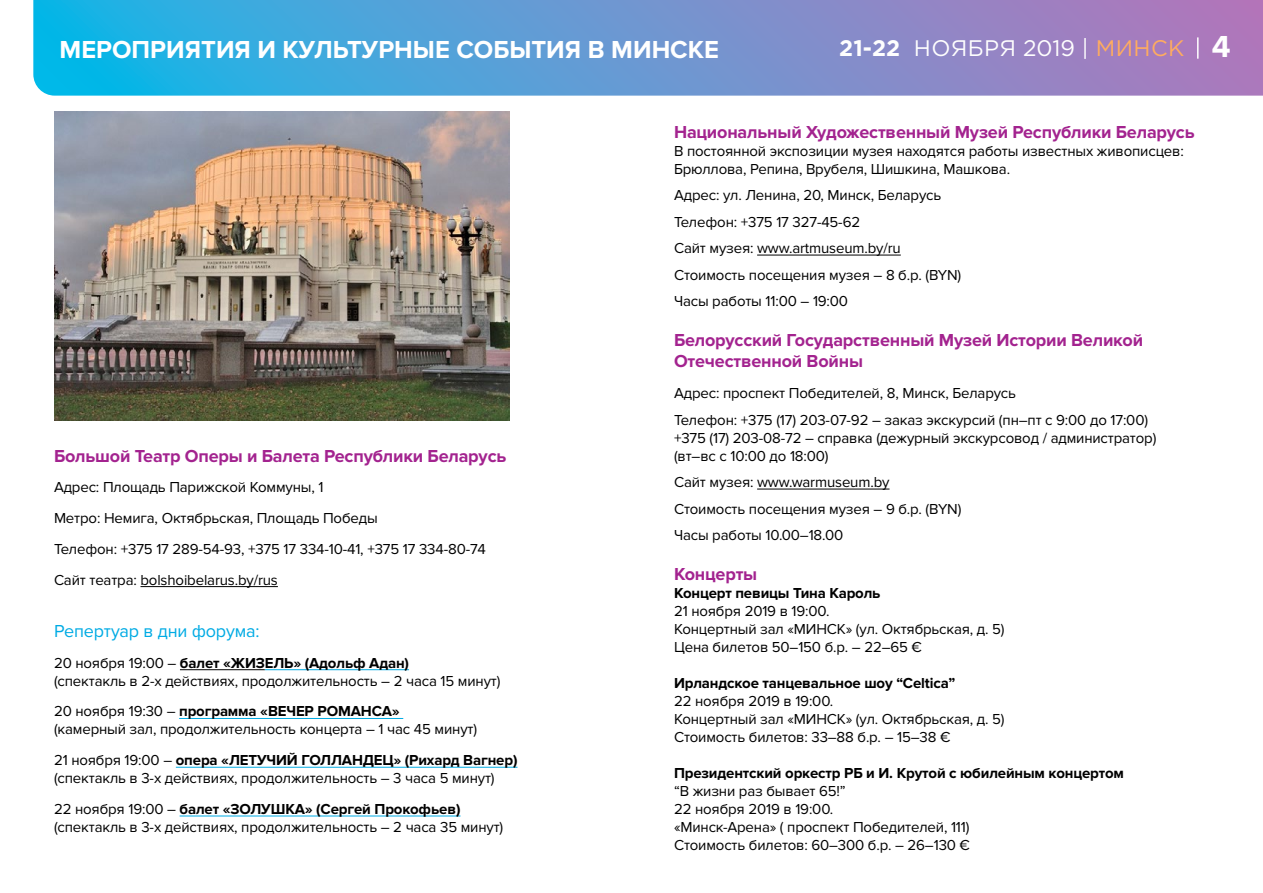
<style>
.page{position:relative;width:1263px;height:893px;background:#fff}
.page>*{position:absolute;margin:0;border:0;box-sizing:border-box;transform-origin:0 0}
.t1{font:700 25.5px "Proxima Nova";color:#fff}
.t2{font:22.5px "Gotham Pro";letter-spacing:.02em;color:#fefefe}
.t3{font:700 18px/21.6px "Proxima Nova";letter-spacing:-.01em;color:#a3238f}
.t4{font:18px "Proxima Nova";letter-spacing:-.01em;color:#00abe4}
.t5{font:15px/18px "Proxima Nova";letter-spacing:-.01em;color:#000}
.t6{font:700 15px "Proxima Nova";letter-spacing:-.01em;color:#000}
.s1{font-weight:700}
.s2{color:#ffac5f}
.s3{font-family:"Proxima Nova";font-weight:700;font-size:31.5px;color:#fff}
</style>
<div class="page">
<svg style="left:33px;top:0;width:1230px;height:96px;background:#6897d1"></svg>
<svg style="left:1197px;top:37px;width:1px;height:22px"></svg>
<hr style="left:140px;top:586px;width:138px;height:1px;background:#000">
<hr style="left:180px;top:669px;width:85px;height:1px;background:#000">
<hr style="left:265px;top:669px;width:144px;height:1px;background:#00abe4">
<hr style="left:179px;top:718px;width:224px;height:1px;background:#00abe4">
<hr style="left:176px;top:767px;width:341px;height:1px;background:#00abe4">
<hr style="left:180px;top:816px;width:280px;height:1px;background:#00abe4">
<hr style="left:757px;top:255px;width:144px;height:1px;background:#000">
<hr style="left:757px;top:489px;width:132px;height:1px;background:#000">
<img style="left:54px;top:111px;width:455px;height:310px">
<h1 class="t1" style="left:60px;top:35px;width:661px">МЕРОПРИЯТИЯ И КУЛЬТУРНЫЕ СОБЫТИЯ В МИНСКЕ</h1>
<h2 class="t2" style="left:839px;top:35px;width:393px"><span class="s1">21-22</span> НОЯБРЯ 2019 | <span class="s2">МИНСК</span> <span class="s3">4</span></h2>
<p class="t3" style="left:54px;top:445px;width:454px">Большой Театр Оперы и Балета Республики Беларусь</p>
<p class="t5" style="left:54px;top:472px;width:433px;line-height:30.8px">Адрес: Площадь Парижской Коммуны, 1<br>Метро: Немига, Октябрьская, Площадь Победы<br>Телефон: +375 17 289-54-93, +375 17 334-10-41, +375 17 334-80-74<br>Сайт театра: bolshoibelarus.by/rus</p>
<p class="t4" style="left:54px;top:621px;width:207px">Репертуар в дни форума:</p>
<p class="t5" style="left:54px;top:654px;width:448px">20 ноября 19:00 – <span class="s1">балет «ЖИЗЕЛЬ» (Адольф Адан)<br></span>(спектакль в 2-х действиях, продолжительность – 2 часа 15 минут)</p>
<p class="t5" style="left:54px;top:703px;width:425px">20 ноября 19:30 – <span class="s1">программа «ВЕЧЕР РОМАНСА»<br></span>(камерный зал, продолжительность концерта – 1 час 45 минут)</p>
<p class="t5" style="left:54px;top:751px;width:465px">21 ноября 19:00 – <span class="s1">опера «ЛЕТУЧИЙ ГОЛЛАНДЕЦ» (Рихард Вагнер) </span>(спектакль в 3-х действиях, продолжительность – 3 часа 5 минут)</p>
<p class="t5" style="left:54px;top:800px;width:451px">22 ноября 19:00 – <span class="s1">балет «ЗОЛУШКА» (Сергей Прокофьев) </span>(спектакль в 3-х действиях, продолжительность – 2 часа 35 минут)</p>
<p class="t3" style="left:674px;top:121px;width:522px">Национальный Художественный Музей Республики Беларусь</p>
<p class="t5" style="left:674px;top:142px;width:511px">В постоянной экспозиции музея находятся работы известных живописцев:<br>Брюллова, Репина, Врубеля, Шишкина, Машкова.</p>
<p class="t5" style="left:674px;top:182px;width:289px;line-height:26.5px">Адрес: ул. Ленина, 20, Минск, Беларусь Телефон: +375 17 327‑45-62<br>Сайт музея: www.artmuseum.by/ru Стоимость посещения музея – 8 б.р. (BYN)<br>Часы работы 11:00 – 19:00</p>
<p class="t3" style="left:674px;top:329px;width:471px">Белорусский Государственный Музей Истории Великой<br>Отечественной Войны</p>
<p class="t5" style="left:674px;top:380px;width:475px;line-height:26.5px">Адрес: проспект Победителей, 8, Минск, Беларусь<br>Телефон: +375 (17) 203-07-92 – заказ экскурсий (пн–пт с 9:00 до 17:00)</p>
<p class="t5" style="left:674px;top:429px;width:484px">+375 (17) 203-08-72 – справка (дежурный экскурсовод / администратор) (вт–вс с 10:00 до 18:00)</p>
<p class="t5" style="left:674px;top:469px;width:289px;line-height:26.5px">Сайт музея: www.warmuseum.by<br>Стоимость посещения музея – 9 б.р. (BYN)<br>Часы работы 10.00–18.00</p>
<p class="t3" style="left:674px;top:563px;width:85px">Концерты</p>
<p class="t6" style="left:674px;top:584px;width:208px">Концерт певицы Тина Кароль</p>
<p class="t5" style="left:674px;top:602px;width:332px">21 ноября 2019 в 19:00.<br>Концертный зал «МИНСК» (ул. Октябрьская, д. 5)<br>Цена билетов 50–150 б.р. – 22–65 €</p>
<p class="t6" style="left:674px;top:674px;width:283px">Ирландское танцевальное шоу “Celtica”</p>
<p class="t5" style="left:674px;top:692px;width:332px">22 ноября 2019 в 19:00.<br>Концертный зал «МИНСК» (ул. Октябрьская, д. 5)<br>Стоимость билетов: 33–88 б.р. – 15–38 €</p>
<p class="t6" style="left:674px;top:764px;width:451px">Президентский оркестр РБ и И. Крутой с юбилейным концертом</p>
<p class="t5" style="left:674px;top:782px;width:297px">“В жизни раз бывает 65!”<br>22 ноября 2019 в 19:00.<br>«Минск-Арена» ( проспект Победителей, 111)<br>Стоимость билетов: 60–300 б.р. – 26–130 €</p>
</div>
